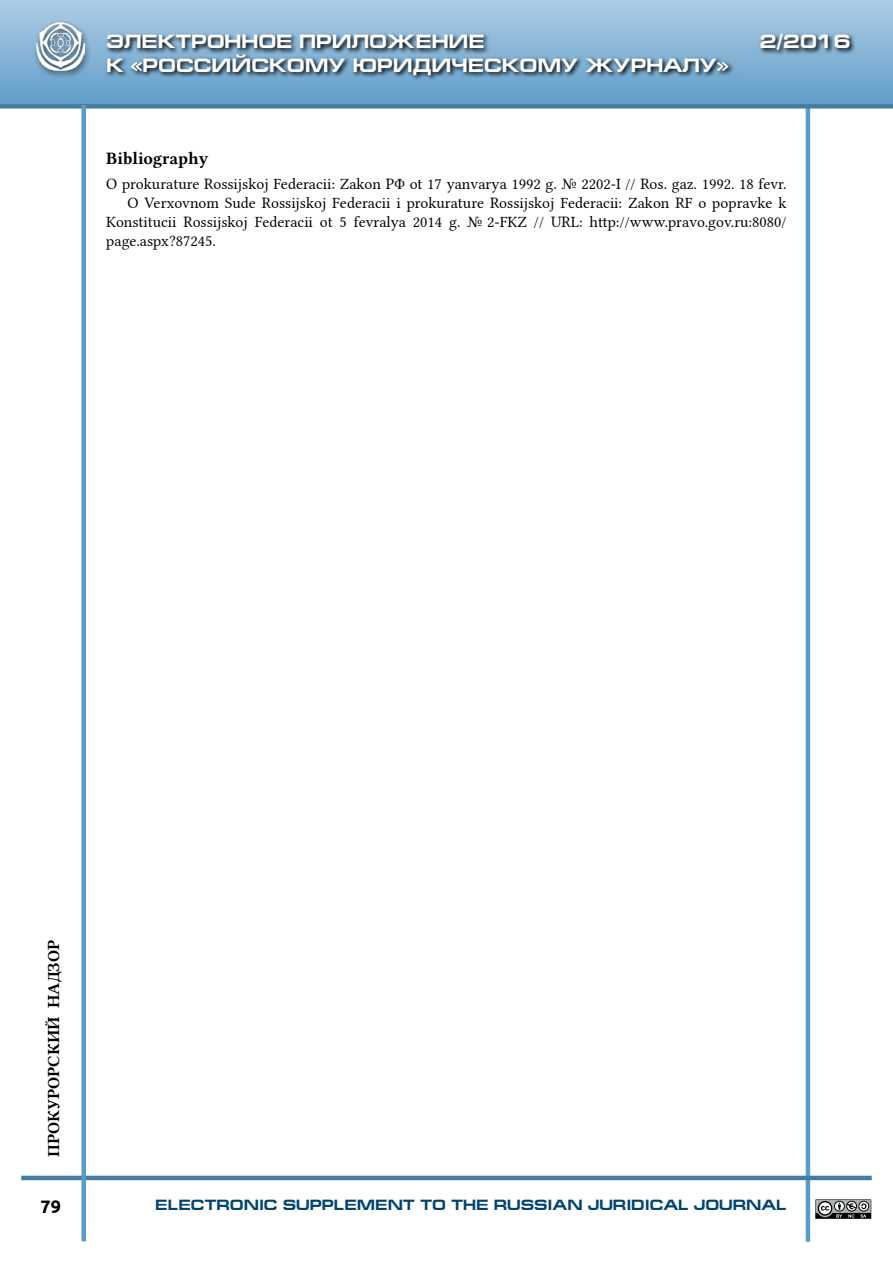
<style>
.page{position:relative;width:893px;height:1263px;background:#fff}
.page>*{position:absolute;margin:0;border:0;box-sizing:border-box;transform-origin:0 0}
.t1{font:700 19.5px "Europe Ext";color:#fff}
.t2{font:700 18px "Ubuntu";color:#000}
.t3{font:17.25px "Lin Libertine B";color:#000}
.t4{font:16.5px "Lin Libertine B";color:#000}
.t5{font:15.75px "Lin Libertine";color:#000}
.t6{font:700 15px "Europe Ext";color:#004371}
</style>
<div class="page">
<hr style="left:806px;top:91px;width:4px;height:1151px;background:#589cca">
<hr style="left:21px;top:1176px;width:851px;height:4px;background:#467ba2">
<div style="left:0;top:0;width:893px;height:106px;background:linear-gradient(to bottom,#aecce4,#619dc9)"></div>
<div style="left:0;top:104px;width:893px;height:5px;background:#467ba2"></div>
<div style="left:81px;top:105px;width:5px;height:1136px;background:#589cca"></div>
<div style="left:33px;top:19px;width:59px;height:60px;background:#000;opacity:.63"></div>
<img style="left:37px;top:23px;width:47px;height:47px">
<svg style="left:105px;top:31px;width:751px;height:50px;background:#6b90ab"></svg>
<svg style="left:815px;top:1199px;width:57px;height:20px"></svg>
<p class="t1" style="left:106px;top:31px;width:380px">ЭЛЕКТРОННОЕ ПРИЛОЖЕНИЕ</p>
<p class="t1" style="left:760px;top:31px;width:92px">2/2016</p>
<p class="t1" style="left:106px;top:54px;width:624px">К «РОССИЙСКОМУ ЮРИДИЧЕСКОМУ ЖУРНАЛУ»</p>
<p class="t3" style="left:106px;top:147px;width:104px">Bibliography</p>
<p class="t5" style="left:106px;top:171px;width:682px">O prokurature Rossijskoj Federacii: Zakon РФ ot 17 yanvarya 1992 g. № 2202-I // Ros. gaz. 1992. 18 fevr.</p>
<p class="t5" style="left:128px;top:190px;width:661px">O Verxovnom Sude Rossijskoj Federacii i prokurature Rossijskoj Federacii: Zakon RF o popravke k</p>
<p class="t5" style="left:106px;top:209px;width:682px">Konstitucii Rossijskoj Federacii ot 5 fevralya 2014 g. № 2-FKZ // URL: http://www.pravo.gov.ru:8080/</p>
<p class="t5" style="left:106px;top:228px;width:111px">page.aspx?87245.</p>
<p class="t4" style="left:43px;top:1157px;width:218px;rotate:-90deg">прокурорский надзор</p>
<p class="t2" style="left:41px;top:1196px;width:22px">79</p>
<p class="t6" style="left:155px;top:1196px;width:633px">ELECTRONIC SUPPLEMENT TO THE RUSSIAN JURIDICAL JOURNAL</p>
</div>
